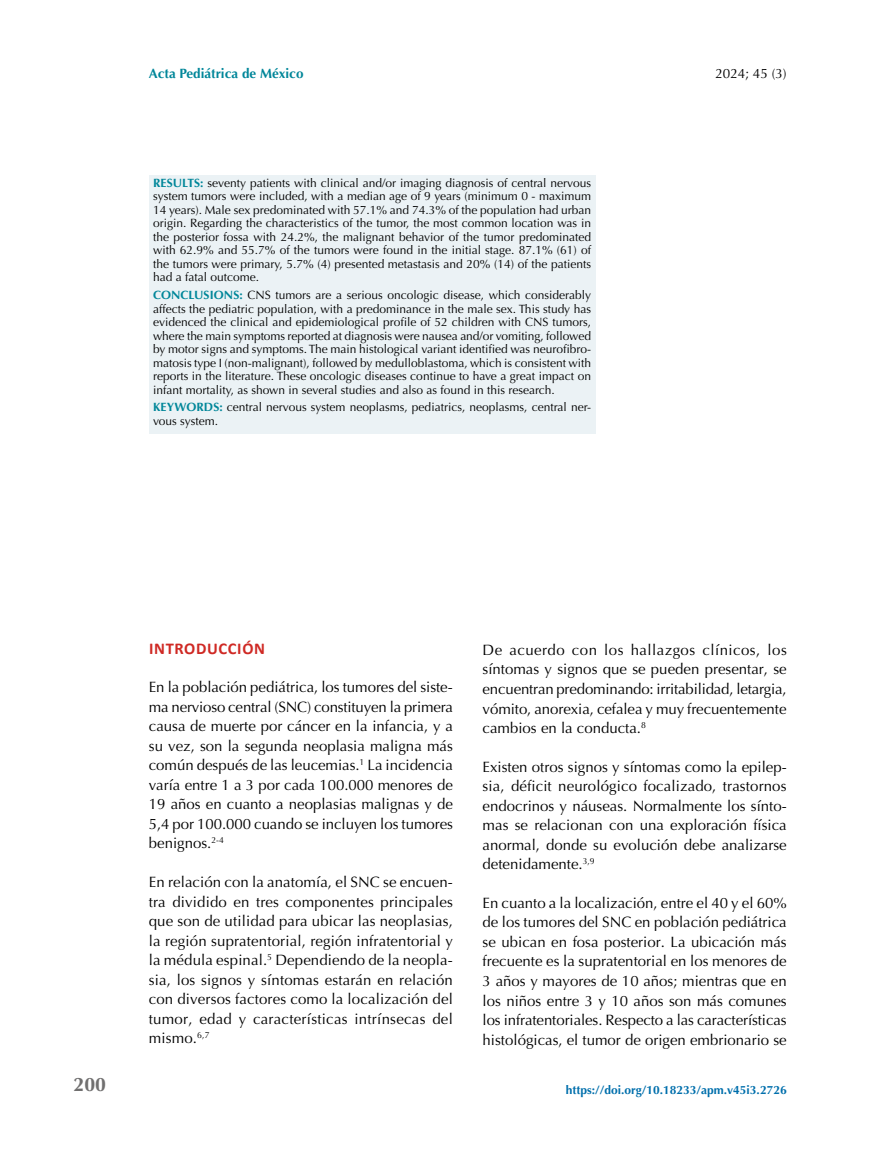
<style>
.page{position:relative;width:893px;height:1149px;background:#fff}
.page>*{position:absolute;margin:0;border:0;box-sizing:border-box;transform-origin:0 0}
.t1{font:700 19.5px "Optima";color:#706f6f}
.t2{font:700 16.5px "Calibri";letter-spacing:.04em;color:#cf2924}
.t3{font:15px/19.5px "Optima";color:#000;text-align:justify}
.t4{font:700 13.5px "Optima";color:#008699}
.t5{font:13.5px "Optima";color:#000}
.t6{font:12px/13.5px "Optima";color:#000;text-align:justify}
.t7{font:700 12px "Optima";color:#006fac}
.s1{font-weight:700;color:#008699}
</style>
<div class="page">
<div style="left:149px;top:175px;width:446px;height:258px;background:#ebf2f5"></div>
<p class="t4" style="left:149px;top:66px;width:156px">Acta Pediátrica de México</p>
<p class="t5" style="left:715px;top:66px;width:73px">2024; 45 (3)</p>
<p class="t6" style="left:153px;top:176px;width:439px"><span class="s1">RESULTS:</span> seventy patients with clinical and/or imaging diagnosis of central nervous system tumors were included, with a median age of 9 years (minimum 0 - maximum 14 years). Male sex predominated with 57.1% and 74.3% of the population had urban origin. Regarding the characteristics of the tumor, the most common location was in the posterior fossa with 24.2%, the malignant behavior of the tumor predominated with 62.9% and 55.7% of the tumors were found in the initial stage. 87.1% (61) of the tumors were primary, 5.7% (4) presented metastasis and 20% (14) of the patients had a fatal outcome.</p>
<p class="t6" style="left:153px;top:288px;width:440px"><span class="s1">CONCLUSIONS:</span> CNS tumors are a serious oncologic disease, which considerably affects the pediatric population, with a predominance in the male sex. This study has evidenced the clinical and epidemiological profile of 52 children with CNS tumors, where the main symptoms reported at diagnosis were nausea and/or vomiting, followed by motor signs and symptoms. The main histological variant identified was neurofibro&shy;matosis type I (non-malignant), followed by medulloblastoma, which is consistent with reports in the literature. These oncologic diseases continue to have a great impact on infant mortality, as shown in several studies and also as found in this research.</p>
<p class="t6" style="left:153px;top:400px;width:439px"><span class="s1">KEYWORDS:</span> central nervous system neoplasms, pediatrics, neoplasms, central ner&shy;vous system.</p>
<h1 class="t1" style="left:74px;top:1072px;width:34px">200</h1>
<p class="t2" style="left:149px;top:636px;width:117px">INTRODUCCIÓN</p>
<p class="t3" style="left:149px;top:677px;width:306px">En la población pediátrica, los tumores del siste&shy;ma nervioso central (SNC) constituyen la primera causa de muerte por cáncer en la infancia, y a su vez, son la segunda neoplasia maligna más común después de las leucemias.<sup>1</sup> La incidencia varía entre 1 a 3 por cada 100.000 menores de 19 años en cuanto a neoplasias malignas y de 5,4 por 100.000 cuando se incluyen los tumores benignos.<sup>2-4</sup></p>
<p class="t3" style="left:149px;top:872px;width:306px">En relación con la anatomía, el SNC se encuen&shy;tra dividido en tres componentes principales que son de utilidad para ubicar las neoplasias, la región supratentorial, región infratentorial y la médula espinal.<sup>5</sup> Dependiendo de la neopla&shy;sia, los signos y síntomas estarán en relación con diversos factores como la localización del tumor, edad y características intrínsecas del mismo.<sup>6,7</sup></p>
<p class="t3" style="left:483px;top:640px;width:306px">De acuerdo con los hallazgos clínicos, los síntomas y signos que se pueden presentar, se encuentran predominando: irritabilidad, letargia, vómito, anorexia, cefalea y muy frecuentemente cambios en la conducta.<sup>8</sup></p>
<p class="t3" style="left:483px;top:756px;width:306px">Existen otros signos y síntomas como la epilep&shy;sia, déficit neurológico focalizado, trastornos endocrinos y náuseas. Normalmente los sínto&shy;mas se relacionan con una exploración física anormal, donde su evolución debe analizarse detenidamente.<sup>3,9</sup></p>
<p class="t3" style="left:483px;top:893px;width:306px">En cuanto a la localización, entre el 40 y el 60% de los tumores del SNC en población pediátrica se ubican en fosa posterior. La ubicación más frecuente es la supratentorial en los menores de 3 años y mayores de 10 años; mientras que en los niños entre 3 y 10 años son más comunes los infratentoriales. Respecto a las características histológicas, el tumor de origen embrionario se</p>
<p class="t7" style="left:566px;top:1082px;width:222px">https://doi.org/10.18233/apm.v45i3.2726</p>
</div>
